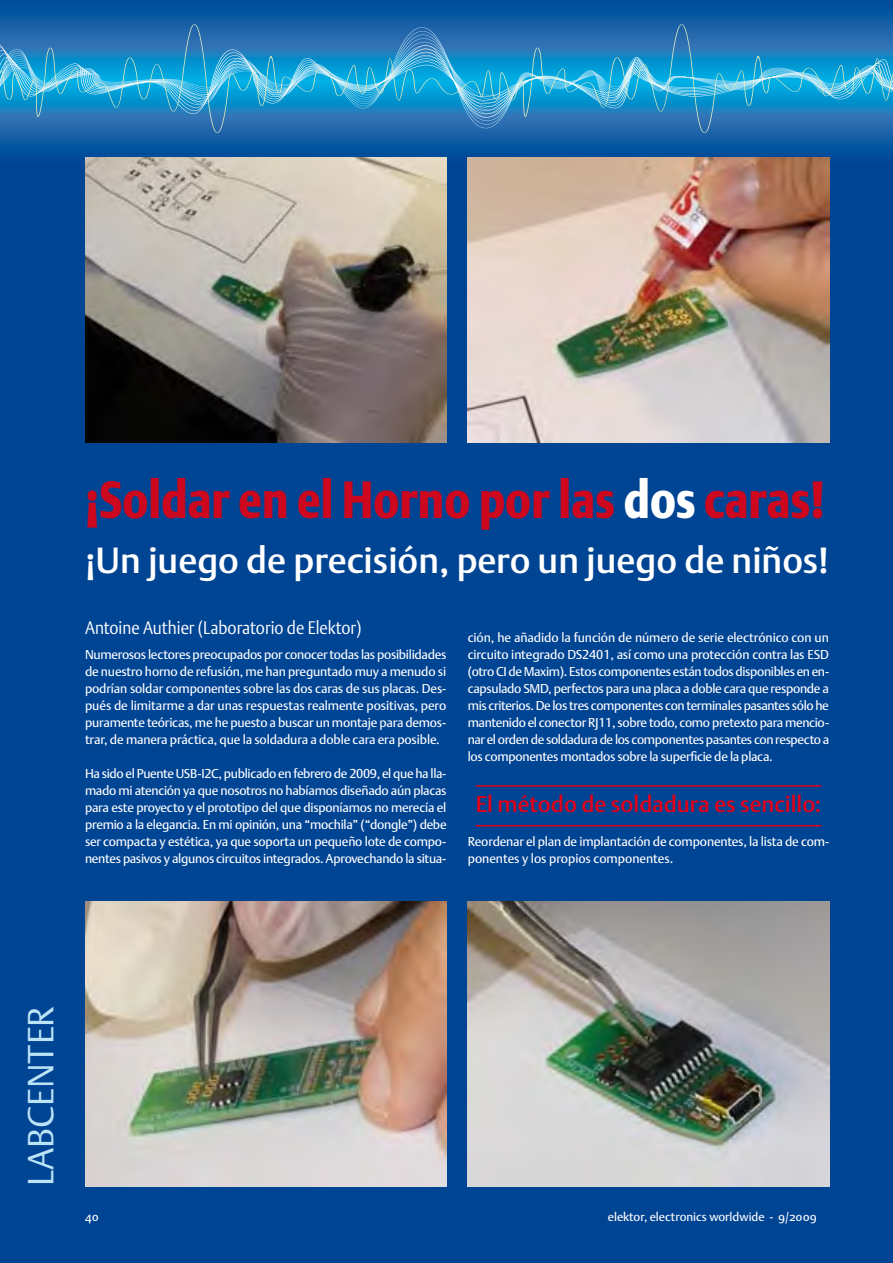
<style>
.page{position:relative;width:893px;height:1263px;background:#004494}
.page>*{position:absolute;margin:0;border:0;box-sizing:border-box;transform-origin:0 0}
.t1{font:51.75px "DTL Argo ST Black";letter-spacing:.005em;color:#cd071e;scale:.83 1}
.t2{font:36px "DTL Argo T Medium";color:#fff}
.t3{font:300 36px "DTL Argo T Caps";color:#bce4f7}
.t4{font:22.5px "DTL Argo T Medium";color:#e2001a}
.t5{font:18px "DTL Argo T Light";color:#fff;scale:.9 1}
.t6{font:12.75px/17px "DTL Argo T";letter-spacing:-.02em;color:#fff;text-align:justify}
.t7{font:12px "DTL Argo ST";color:#fff}
.s1{color:#fff}
</style>
<div class="page">
<svg style="left:0;top:5px;width:893px;height:159px"></svg>
<svg style="left:0;top:24px;width:893px;height:109px;background:#288bc4"></svg>
<hr style="left:476px;top:785px;width:345px;height:2px;background:#e2001a">
<hr style="left:476px;top:825px;width:345px;height:1px;background:#e2001a">
<img style="left:85px;top:157px;width:361px;height:285px">
<img style="left:468px;top:157px;width:361px;height:285px">
<img style="left:468px;top:901px;width:361px;height:285px">
<img style="left:85px;top:901px;width:361px;height:285px">
<h1 class="t1" style="left:85px;top:468px;width:893px">¡Soldar en el Horno por las <span class="s1">dos</span> caras!</h1>
<h2 class="t2" style="left:85px;top:539px;width:746px">¡Un juego de precisión, pero un juego de niños!</h2>
<h3 class="t5" style="left:85px;top:617px;width:309px">Antoine Authier (Laboratorio de Elektor)</h3>
<p class="t6" style="left:85px;top:646px;width:363px">Numerosos lectores preocupados por conocer todas las posibilidades de nuestro horno de refusión, me han preguntado muy a menudo si podrían soldar componentes sobre las dos caras de sus placas. Des&shy;pués de limitarme a dar unas respuestas realmente positivas, pero puramente teóricas, me he puesto a buscar un montaje para demos&shy;trar, de manera práctica, que la soldadura a doble cara era posible.</p>
<p class="t6" style="left:85px;top:765px;width:363px">Ha sido el Puente USB-I2C, publicado en febrero de 2009, el que ha lla&shy;mado mi atención ya que nosotros no habíamos diseñado aún placas para este proyecto y el prototipo del que disponíamos no merecía el premio a la elegancia. En mi opinión, una “mochila” (“dongle”) debe ser compacta y estética, ya que soporta un pequeño lote de compo&shy;nentes pasivos y algunos circuitos integrados. Aprovechando la situa-</p>
<p class="t6" style="left:468px;top:629px;width:363px">ción, he añadido la función de número de serie electrónico con un circuito integrado DS2401, así como una protección contra las ESD (otro CI de Maxim). Estos componentes están todos disponibles en en&shy;capsulado SMD, perfectos para una placa a doble cara que responde a mis criterios. De los tres componentes con terminales pasantes sólo he mantenido el conector RJ11, sobre todo, como pretexto para mencio&shy;nar el orden de soldadura de los componentes pasantes con respecto a los componentes montados sobre la superficie de la placa.</p>
<h3 class="t4" style="left:476px;top:791px;width:347px">El método de soldadura es sencillo:</h3>
<p class="t6" style="left:468px;top:833px;width:363px">Reordenar el plan de implantación de componentes, la lista de com&shy;ponentes y los propios componentes.</p>
<h2 class="t3" style="left:19px;top:1186px;width:182px;rotate:-90deg">LABCENTER</h2>
<p class="t7" style="left:85px;top:1210px;width:15px">40</p>
<p class="t7" style="left:608px;top:1210px;width:210px">elektor, electronics worldwide - 9/2009</p>
</div>
